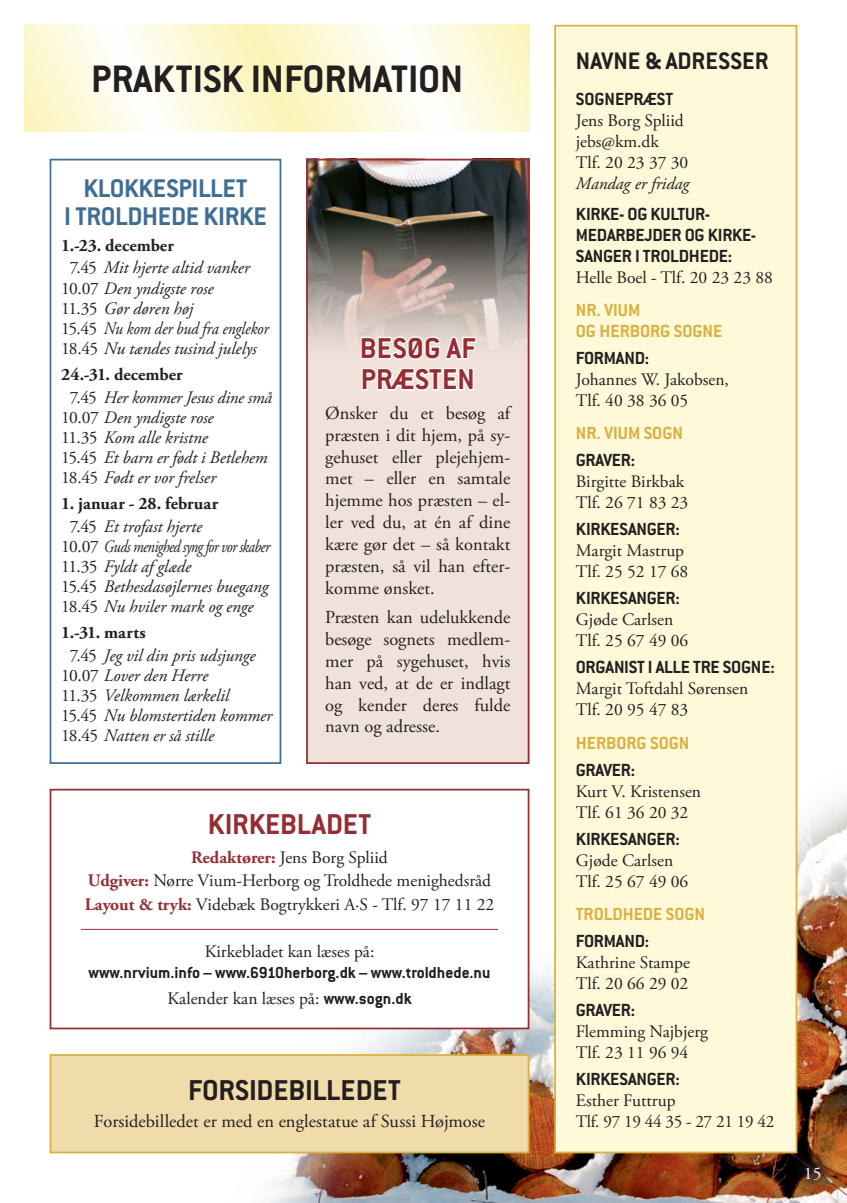
<style>
.page{position:relative;width:847px;height:1203px;background:#fff}
.page>*{position:absolute;margin:0;border:0;box-sizing:border-box;transform-origin:0 0}
.t1{font:700 42px "Conduit ITC";color:#231f20}
.t2{font:700 31.5px/31.5px "Conduit ITC";letter-spacing:.01em;color:#942e33}
.t3{font:700 31.5px "Conduit ITC";letter-spacing:-.01em;color:#231f20}
.t4{font:700 28px/28px "Conduit ITC";letter-spacing:-.01em;color:#406d93;text-align:center}
.t5{font:700 26.25px "Conduit ITC";color:#231f20}
.t6{font:700 19.25px/21px "Conduit ITC";letter-spacing:-.01em;color:#231f20}
.t7{font:700 19.25px/21px "Conduit ITC";color:#dab040}
.t8{font:18.38px/21.9px "Adobe Garamond Pro";color:#231f20;text-align:justify}
.t9{font:17.5px/21px "Adobe Garamond Pro";color:#231f20}
.t10{font:italic 17.5px "Adobe Garamond Pro";letter-spacing:-.005em;color:#231f20}
.t11{font:700 17.5px "Adobe Garamond Pro";color:#231f20}
.t12{font:700 17.5px "Conduit ITC";color:#231f20}
.t13{font:italic 17.5px "Adobe Garamond Pro";letter-spacing:-.04em;color:#231f20;scale:.83 1}
.t14{font:italic 17.5px "Adobe Garamond Pro";letter-spacing:-.005em;color:#231f20;scale:.9 1}
.t15{font:17.5px "Adobe Garamond Pro";color:#fff}
.s1{font-style:normal}
.s2{font-weight:700;color:#942e33}
.s3{font-family:"Conduit ITC";font-weight:700}
.s4{font-style:italic}
</style>
<div class="page">
<img style="left:221px;top:673px;width:626px;height:530px">
<div style="left:555px;top:26px;width:241px;height:1126px;background:#fdf9d9"></div>
<div style="left:554px;top:25px;width:243px;height:1128px;border:2px solid #dab040"></div>
<div style="left:306px;top:159px;width:223px;height:605px;background:#f0e2db"></div>
<img style="left:309px;top:162px;width:217px;height:182px">
<svg style="left:359px;top:320px;width:119px;height:71px"></svg>
<div style="left:306px;top:159px;width:223px;height:605px;border:2px solid #942e33"></div>
<div style="left:50px;top:790px;width:478px;height:238px;background:#fff"></div>
<hr style="left:81px;top:929px;width:417px;height:1px;background:#942e33">
<div style="left:50px;top:789px;width:479px;height:240px;border:2px solid #942e33"></div>
<div style="left:50px;top:1055px;width:478px;height:97px;background:#f0dbab"></div>
<div style="left:50px;top:1054px;width:479px;height:99px;border:2px solid #dab040"></div>
<svg style="left:25px;top:25px;width:504px;height:106px"></svg>
<div style="left:50px;top:159px;width:231px;height:605px;border:2px solid #406d93"></div>
<div style="left:791px;top:1152px;width:44px;height:43px;background:#231f20;opacity:.75"></div>
<p class="t1" style="left:91px;top:54px;width:373px">PRAKTISK INFORMATION</p>
<p class="t4" style="left:64px;top:173px;width:204px">KLOKKESPILLET<br>I TROLDHEDE KIRKE</p>
<p class="t11" style="left:61px;top:235px;width:114px">1.-23. december</p>
<p class="t10" style="left:70px;top:257px;width:182px"><span class="s1">7.45</span> Mit hjerte altid vanker</p>
<p class="t10" style="left:61px;top:277px;width:154px"><span class="s1">10.07</span> Den yndigste rose</p>
<p class="t10" style="left:61px;top:298px;width:133px"><span class="s1">11.35</span> Gør døren høj</p>
<p class="t14" style="left:61px;top:318px;width:232px"><span class="s1">15.45</span> Nu kom der bud fra englekor</p>
<p class="t10" style="left:61px;top:338px;width:197px"><span class="s1">18.45</span> Nu tændes tusind julelys</p>
<p class="t11" style="left:61px;top:364px;width:123px">24.-31. december</p>
<p class="t10" style="left:70px;top:387px;width:204px"><span class="s1">7.45</span> Her kommer Jesus dine små</p>
<p class="t10" style="left:61px;top:407px;width:154px"><span class="s1">10.07</span> Den yndigste rose</p>
<p class="t10" style="left:61px;top:427px;width:148px"><span class="s1">11.35</span> Kom alle kristne</p>
<p class="t10" style="left:61px;top:447px;width:208px"><span class="s1">15.45</span> Et barn er født i Betlehem</p>
<p class="t10" style="left:61px;top:467px;width:156px"><span class="s1">18.45</span> Født er vor frelser</p>
<p class="t11" style="left:61px;top:493px;width:159px">1. januar - 28. februar</p>
<p class="t10" style="left:70px;top:516px;width:134px"><span class="s1">7.45</span> Et trofast hjerte</p>
<p class="t13" style="left:61px;top:536px;width:253px"><span class="s1">10. 07</span> Guds menighed syng for vor skaber</p>
<p class="t10" style="left:61px;top:556px;width:131px"><span class="s1">11.35</span> Fyldt af glæde</p>
<p class="t10" style="left:61px;top:576px;width:209px"><span class="s1">15.45</span> Bethesdasøjlernes buegang</p>
<p class="t10" style="left:61px;top:596px;width:194px"><span class="s1">18.45</span> Nu hviler mark og enge</p>
<p class="t11" style="left:61px;top:623px;width:86px">1.-31. marts</p>
<p class="t10" style="left:70px;top:645px;width:187px"><span class="s1">7.45</span> Jeg vil din pris udsjunge</p>
<p class="t10" style="left:61px;top:665px;width:149px"><span class="s1">10.07</span> Lover den Herre</p>
<p class="t10" style="left:61px;top:685px;width:169px"><span class="s1">11.35</span> Velkommen lærkelil</p>
<p class="t10" style="left:61px;top:705px;width:212px"><span class="s1">15.45</span> Nu blomstertiden kommer</p>
<p class="t10" style="left:61px;top:725px;width:154px"><span class="s1">18.45</span> Natten er så stille</p>
<p class="t2" style="left:360px;top:332px;width:117px">BESØG AF<br>PRÆSTEN</p>
<p class="t8" style="left:325px;top:403px;width:187px">Ønsker du et besøg af præsten i dit hjem, på sy&shy;gehuset eller plejehjem&shy;met – eller en samtale hjemme hos præsten – el&shy;ler ved du, at én af dine kære gør det – så kontakt præsten, så vil han efter&shy;komme ønsket.</p>
<p class="t8" style="left:325px;top:607px;width:187px">Præsten kan udelukkende besøge sognets medlem&shy;mer på sygehuset, hvis han ved, at de er indlagt og kender deres fulde navn og adresse.</p>
<p class="t2" style="left:208px;top:808px;width:165px">KIRKEBLADET</p>
<p class="t9" style="left:191px;top:847px;width:198px"><span class="s2">Redaktører:</span> Jens Borg Spliid</p>
<p class="t9" style="left:88px;top:871px;width:405px"><span class="s2">Udgiver:</span> Nørre Vium-Herborg og Troldhede menighedsråd</p>
<p class="t9" style="left:85px;top:894px;width:411px"><span class="s2">Layout &amp; tryk:</span> Videbæk Bogtrykkeri A·S - Tlf. 97 17 11 22</p>
<p class="t9" style="left:205px;top:942px;width:171px">Kirkebladet kan læses på:</p>
<p class="t12" style="left:89px;top:962px;width:403px">www.nrvium.info – www.6910herborg.dk – www.troldhede.nu</p>
<p class="t9" style="left:167px;top:989px;width:246px">Kalender kan læses på: <span class="s3">www.sogn.dk</span></p>
<p class="t3" style="left:188px;top:1072px;width:214px">FORSIDEBILLEDET</p>
<p class="t8" style="left:94px;top:1110px;width:392px">Forsidebilledet er med en englestatue af Sussi Højmose</p>
<p class="t5" style="left:576px;top:45px;width:194px">NAVNE &amp; ADRESSER</p>
<p class="t6" style="left:576px;top:88px;width:99px">SOGNEPRÆST</p>
<p class="t9" style="left:576px;top:110px;width:115px">Jens Borg Spliid jebs@km.dk<br>Tlf. 20 23 37 30<br><span class="s4">Mandag er fridag</span></p>
<p class="t6" style="left:576px;top:203px;width:182px">KIRKE- OG KULTUR-<br>MEDARBEJDER OG KIRKE-<br>SANGER I TROLDHEDE:</p>
<p class="t9" style="left:576px;top:267px;width:199px">Helle Boel - Tlf. 20 23 23 88</p>
<p class="t7" style="left:576px;top:299px;width:148px">NR. VIUM<br>OG HERBORG SOGNE</p>
<p class="t6" style="left:576px;top:347px;width:75px">FORMAND:</p>
<p class="t9" style="left:576px;top:370px;width:155px">Johannes W. Jakobsen,<br>Tlf. 40 38 36 05</p>
<p class="t7" style="left:576px;top:423px;width:109px">NR. VIUM SOGN</p>
<p class="t6" style="left:576px;top:450px;width:61px">GRAVER:</p>
<p class="t9" style="left:576px;top:472px;width:114px">Birgitte Birkbak<br>Tlf. 26 71 83 23</p>
<p class="t6" style="left:576px;top:519px;width:106px">KIRKESANGER:</p>
<p class="t9" style="left:576px;top:541px;width:114px">Margit Mastrup<br>Tlf. 25 52 17 68</p>
<p class="t6" style="left:576px;top:587px;width:106px">KIRKESANGER:</p>
<p class="t9" style="left:576px;top:610px;width:114px">Gjøde Carlsen<br>Tlf. 25 67 49 06</p>
<p class="t6" style="left:576px;top:656px;width:200px">ORGANIST I ALLE TRE SOGNE:</p>
<p class="t9" style="left:576px;top:679px;width:174px">Margit Toftdahl Sørensen<br>Tlf. 20 95 47 83</p>
<p class="t7" style="left:576px;top:732px;width:115px">HERBORG SOGN</p>
<p class="t6" style="left:576px;top:759px;width:61px">GRAVER:</p>
<p class="t9" style="left:576px;top:781px;width:127px">Kurt V. Kristensen<br>Tlf. 61 36 20 32</p>
<p class="t6" style="left:576px;top:828px;width:106px">KIRKESANGER:</p>
<p class="t9" style="left:576px;top:850px;width:114px">Gjøde Carlsen<br>Tlf. 25 67 49 06</p>
<p class="t7" style="left:576px;top:903px;width:131px">TROLDHEDE SOGN</p>
<p class="t6" style="left:576px;top:930px;width:75px">FORMAND:</p>
<p class="t9" style="left:576px;top:953px;width:116px">Kathrine Stampe<br>Tlf. 20 66 29 02</p>
<p class="t6" style="left:576px;top:999px;width:61px">GRAVER:</p>
<p class="t9" style="left:576px;top:1021px;width:134px">Flemming Najbjerg<br>Tlf. 23 11 96 94</p>
<p class="t6" style="left:576px;top:1068px;width:106px">KIRKESANGER:</p>
<p class="t9" style="left:576px;top:1090px;width:101px">Esther Futtrup</p>
<p class="t9" style="left:576px;top:1111px;width:200px">Tlf. 97 19 44 35 - 27 21 19 42</p>
<p class="t15" style="left:804px;top:1163px;width:19px">15</p>
</div>
